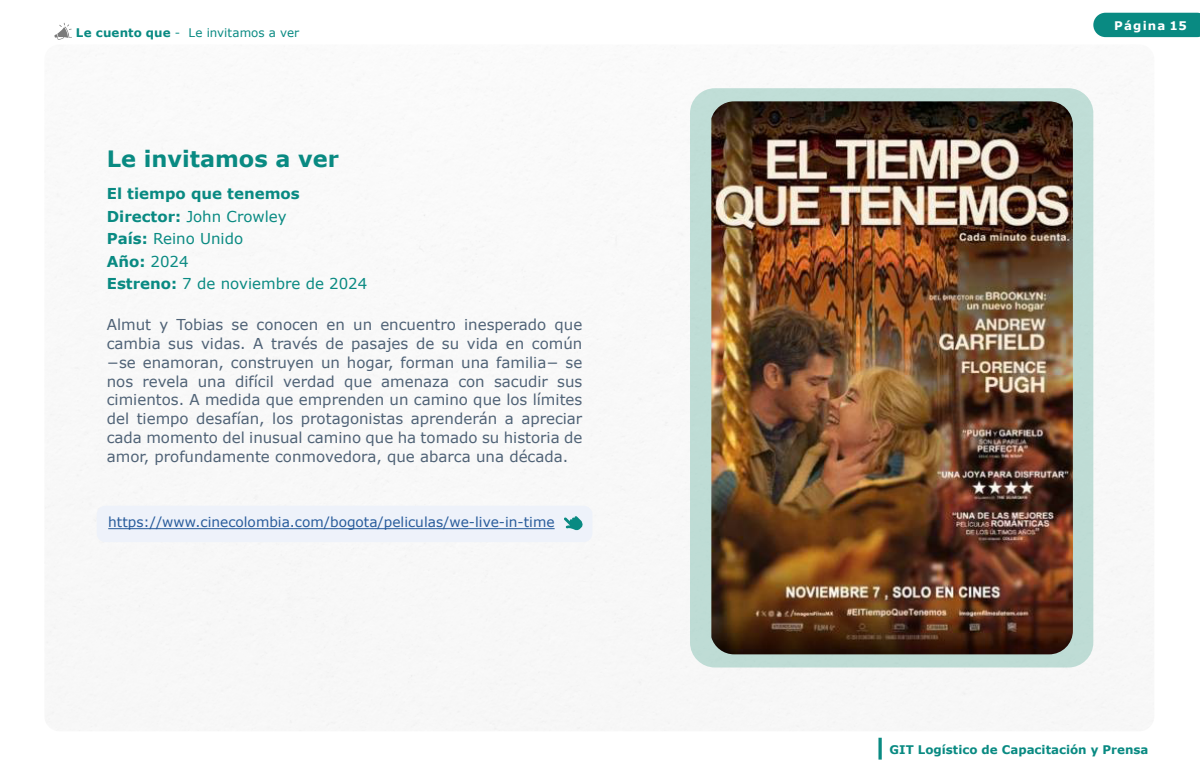
<style>
.page{position:relative;width:1200px;height:777px;background:#fff}
.page>*{position:absolute;margin:0;border:0;box-sizing:border-box;transform-origin:0 0}
.t1{font:700 30px "Verdana";color:#098a82}
.t2{font:700 22.5px "Verdana";color:#098a82}
.t3{font:15px/18.8px "Verdana";color:#4f6276;text-align:justify}
.t4{font:700 15px/22.5px "Verdana";color:#098a82}
.t5{font:13.75px "Verdana";color:#275b9b}
.t6{font:700 11.88px "Verdana";color:#098a82}
.t7{font:11.88px "Verdana";letter-spacing:.005em;color:#098a82}
.t8{font:700 11.88px "Verdana";letter-spacing:.1em;color:#fff}
.s1{font-weight:700}
.s2{font-weight:400}
</style>
<div class="page">
<img style="left:45px;top:47px;width:1108px;height:684px">
<div style="left:1093px;top:13px;width:107px;height:24px;background:#098a82"></div>
<svg style="left:54px;top:23px;width:18px;height:17px"></svg>
<div style="left:97px;top:505px;width:495px;height:37px;background:#eef2fa;border-radius:9px"></div>
<svg style="left:564px;top:516px;width:19px;height:14px"></svg>
<div style="left:690px;top:88px;width:403px;height:579px;background:#bfdcd5;border-radius:25px"></div>
<img style="left:711px;top:101px;width:362px;height:553px">
<hr style="left:108px;top:528px;width:447px;height:1px;background:#275b9b">
<p class="t7" style="left:76px;top:24px;width:225px"><span class="s1">Le cuento que</span> - Le invitamos a ver</p>
<h2 class="t2" style="left:107px;top:143px;width:234px">Le invitamos a ver</h2>
<p class="t4" style="left:107px;top:182px;width:262px">El tiempo que tenemos<br>Director: <span class="s2">John Crowley<br></span>País: <span class="s2">Reino Unido<br></span>Año: <span class="s2">2024<br></span>Estreno: <span class="s2">7 de noviembre de 2024</span></p>
<p class="t3" style="left:107px;top:315px;width:477px">Almut y Tobias se conocen en un encuentro inesperado que cambia sus vidas. A través de pasajes de su vida en común −se enamoran, construyen un hogar, forman una familia− se nos revela una difícil verdad que amenaza con sacudir sus cimientos. A medida que emprenden un camino que los límites del tiempo desafían, los protagonistas aprenderán a apreciar cada momento del inusual camino que ha tomado su historia de amor, profundamente conmovedora, que abarca una década.</p>
<p class="t5" style="left:108px;top:513px;width:448px">https://www.cinecolombia.com/bogota/peliculas/we-live-in-time</p>
<p class="t8" style="left:1114px;top:17px;width:74px">Página 15</p>
<h1 class="t1" style="left:916px;top:737px;width:23px;rotate:90deg">_</h1>
<p class="t6" style="left:890px;top:741px;width:260px">GIT Logístico de Capacitación y Prensa</p>
</div>
